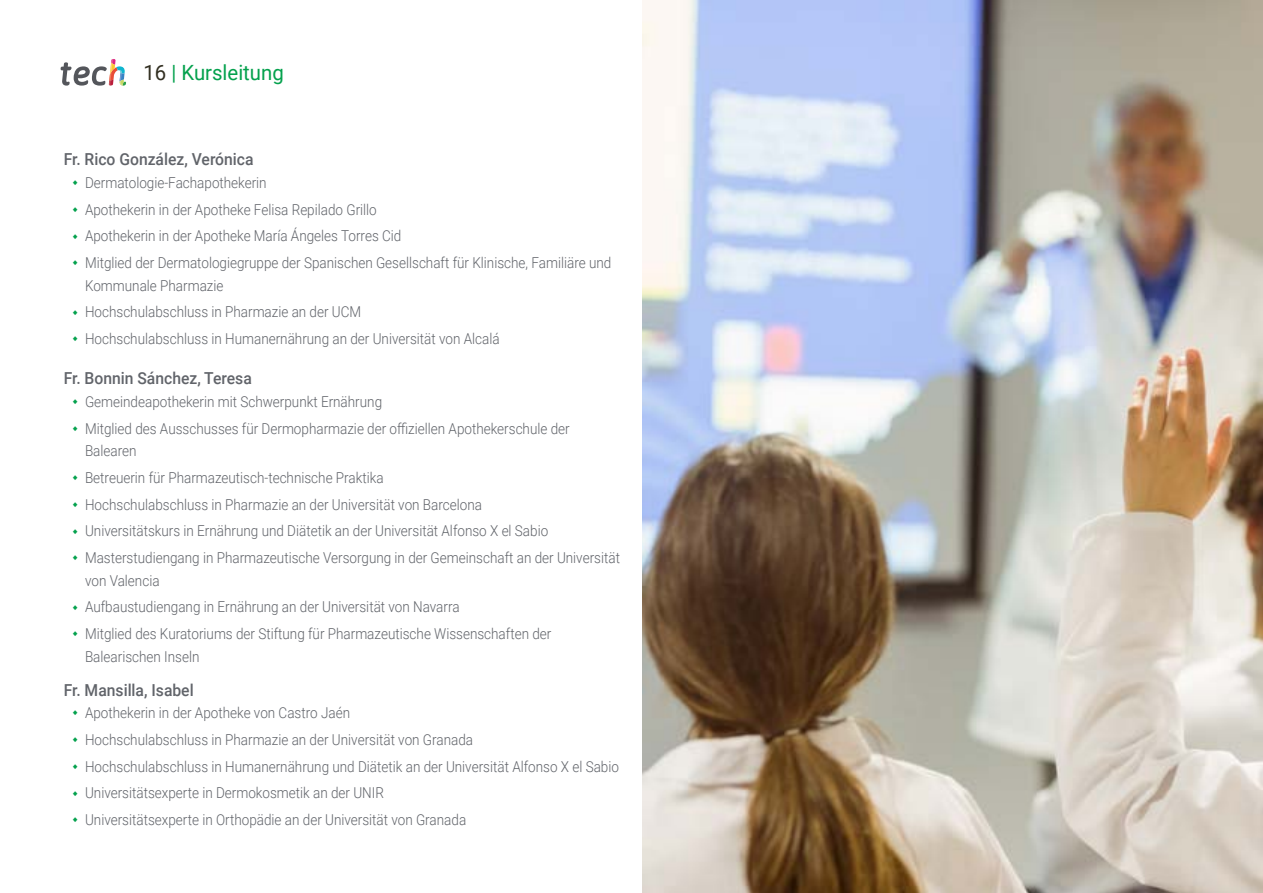
<style>
.page{position:relative;width:1263px;height:893px;background:#fff}
.page>*{position:absolute;margin:0;border:0;box-sizing:border-box;transform-origin:0 0}
.t1{font:21px "Roboto";color:#04a14d}
.t2{font:500 16.5px "Roboto";color:#61646a;scale:.95 1}
.t3{font:300 15px/26.7px "Roboto";color:#61646a;scale:.9 1}
.s1{color:#312e20}
</style>
<div class="page">
<svg style="left:61px;top:59px;width:65px;height:27px"></svg>
<img style="left:642px;top:0;width:621px;height:893px">
<h1 class="t1" style="left:144px;top:57px;width:142px"><span class="s1">16</span> | Kursleitung</h1>
<p class="t2" style="left:64px;top:148px;width:201px">Fr. Rico González, Verónica</p>
<p class="t3" style="left:85px;top:169px;width:586px">Dermatologie-Fachapothekerin<br>Apothekerin in der Apotheke Felisa Repilado Grillo<br>Apothekerin in der Apotheke María Ángeles Torres Cid<br>Mitglied der Dermatologiegruppe der Spanischen Gesellschaft für Klinische, Familiäre und</p>
<p class="t3" style="left:85px;top:271px;width:462px">Kommunale Pharmazie<br>Hochschulabschluss in Pharmazie an der UCM<br>Hochschulabschluss in Humanernährung an der Universität von Alcalá</p>
<p class="t2" style="left:64px;top:367px;width:199px">Fr. Bonnin Sánchez, Teresa</p>
<p class="t3" style="left:85px;top:387px;width:540px">Gemeindeapothekerin mit Schwerpunkt Ernährung<br>Mitglied des Ausschusses für Dermopharmazie der offiziellen Apothekerschule der</p>
<p class="t3" style="left:85px;top:437px;width:596px">Balearen<br>Betreuerin für Pharmazeutisch-technische Praktika<br>Hochschulabschluss in Pharmazie an der Universität von Barcelona<br>Universitätskurs in Ernährung und Diätetik an der Universität Alfonso X el Sabio Masterstudiengang in Pharmazeutische Versorgung in der Gemeinschaft an der Universität</p>
<p class="t3" style="left:85px;top:566px;width:520px">von Valencia<br>Aufbaustudiengang in Ernährung an der Universität von Navarra<br>Mitglied des Kuratoriums der Stiftung für Pharmazeutische Wissenschaften der</p>
<p class="t3" style="left:85px;top:642px;width:129px">Balearischen Inseln</p>
<p class="t2" style="left:64px;top:678px;width:138px">Fr. Mansilla, Isabel</p>
<p class="t3" style="left:85px;top:699px;width:595px">Apothekerin in der Apotheke von Castro Jaén<br>Hochschulabschluss in Pharmazie an der Universität von Granada<br>Hochschulabschluss in Humanernährung und Diätetik an der Universität Alfonso X el Sabio Universitätsexperte in Dermokosmetik an der UNIR<br>Universitätsexperte in Orthopädie an der Universität von Granada</p>
</div>
